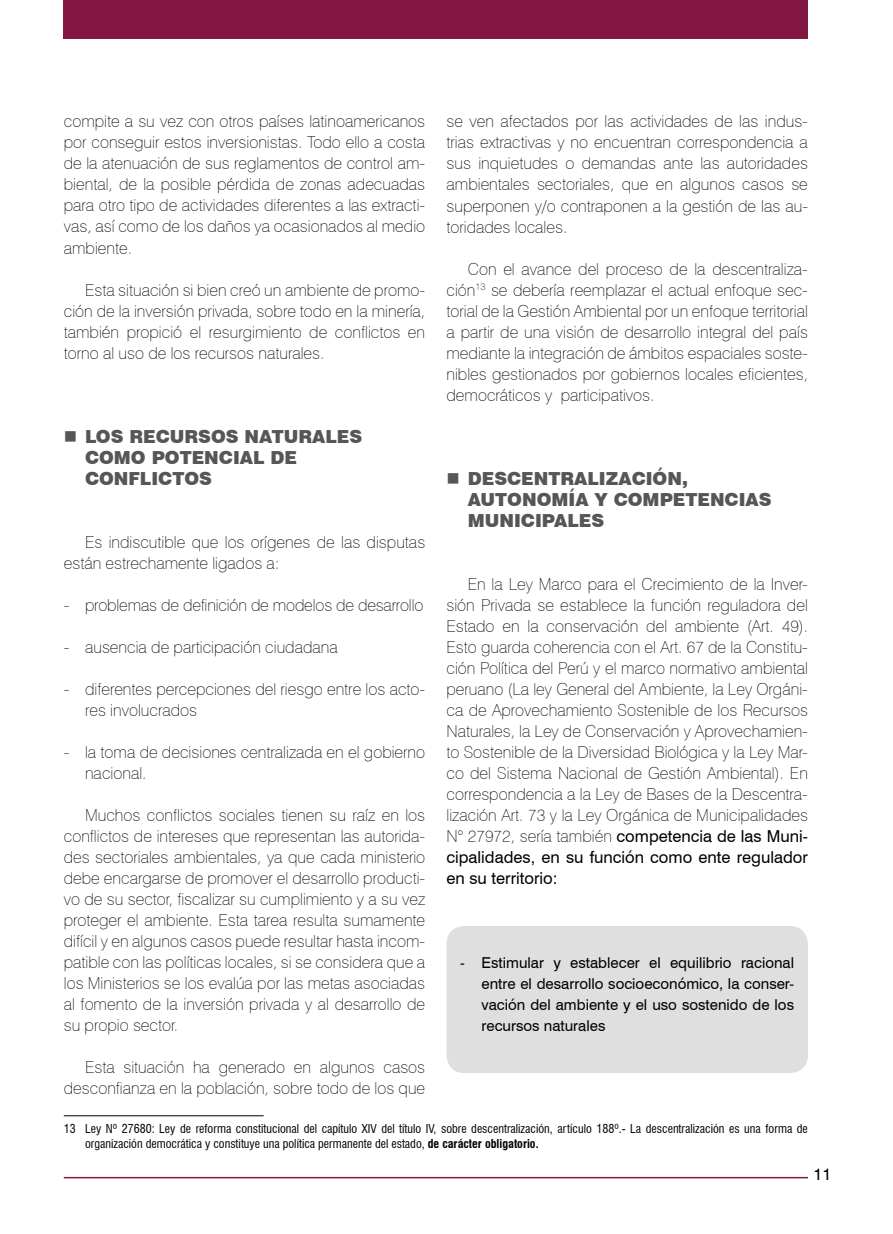
<style>
.page{position:relative;width:893px;height:1234px;background:#fff}
.page>*{position:absolute;margin:0;border:0;box-sizing:border-box;transform-origin:0 0}
.t1{font:900 18px/21px "Swiss 721 BT";color:#575656}
.t2{font:100 16.5px/21px "Swiss 721 BT";color:#000;text-align:justify}
.t3{font:16.5px "Swiss 721 BT";color:#000}
.t4{font:15px/21px "Swiss 721 BT";color:#000;text-align:justify}
.t5{font:condensed 12px/14.4px "Swiss 721 BT";color:#000}
.s1{font-weight:400}
.s2{font-weight:700}
</style>
<div class="page">
<div style="left:64px;top:0;width:744px;height:39px;background:#821841"></div>
<hr style="left:64px;top:1176px;width:744px;height:2px;background:#821841">
<hr style="left:64px;top:1115px;width:200px;height:1px;background:#000">
<div style="left:446px;top:925px;width:362px;height:147px;background:#dfdfdf;border-radius:18px"></div>
<p class="t2" style="left:64px;top:112px;width:363px">compite a su vez con otros países latinoamericanos por conseguir estos inversionistas. Todo ello a costa de la atenuación de sus reglamentos de control am&shy;biental, de la posible pérdida de zonas adecuadas para otro tipo de actividades diferentes a las extracti&shy;vas, así como de los daños ya ocasionados al medio ambiente.</p>
<p class="t2" style="left:64px;top:280px;width:363px;text-indent:21px">Esta situación si bien creó un ambiente de promo&shy;ción de la inversión privada, sobre todo en la minería, también propició el resurgimiento de conflictos en torno al uso de los recursos naturales.</p>
<p class="t1" style="left:85px;top:426px;width:279px">LOS RECURSOS NATURALES<br>COMO POTENCIAL DE<br>CONFLICTOS</p>
<p class="t2" style="left:64px;top:532px;width:363px;text-indent:21px">Es indiscutible que los orígenes de las disputas están estrechamente ligados a:</p>
<p class="t2" style="left:64px;top:595px;width:361px">- problemas de definición de modelos de desarrollo</p>
<p class="t2" style="left:64px;top:637px;width:276px">- ausencia de participación ciudadana</p>
<p class="t2" style="left:85px;top:679px;width:342px;text-indent:-21px">- diferentes percepciones del riesgo entre los acto&shy;res involucrados</p>
<p class="t2" style="left:85px;top:742px;width:342px;text-indent:-21px">- la toma de decisiones centralizada en el gobierno nacional.</p>
<p class="t2" style="left:64px;top:805px;width:363px;text-indent:21px">Muchos conflictos sociales tienen su raíz en los conflictos de intereses que representan las autorida&shy;des sectoriales ambientales, ya que cada ministerio debe encargarse de promover el desarrollo producti&shy;vo de su sector, fiscalizar su cumplimiento y a su vez proteger el ambiente. Esta tarea resulta sumamente difícil y en algunos casos puede resultar hasta incom&shy;patible con las políticas locales, si se considera que a los Ministerios se los evalúa por las metas asociadas al fomento de la inversión privada y al desarrollo de su propio sector.</p>
<p class="t2" style="left:64px;top:1057px;width:363px;text-align:right">Esta situación ha generado en algunos casos desconfianza en la población, sobre todo de los que</p>
<p class="t2" style="left:446px;top:113px;width:363px">se ven afectados por las actividades de las indus&shy;trias extractivas y no encuentran correspondencia a sus inquietudes o demandas ante las autoridades ambientales sectoriales, que en algunos casos se superponen y/o contraponen a la gestión de las au&shy;toridades locales.</p>
<p class="t2" style="left:446px;top:260px;width:363px;text-indent:21px">Con el avance del proceso de la descentraliza&shy;ción<sup>13</sup> se debería reemplazar el actual enfoque sec&shy;torial de la Gestión Ambiental por un enfoque territorial a partir de una visión de desarrollo integral del país mediante la integración de ámbitos espaciales soste&shy;nibles gestionados por gobiernos locales eficientes, democráticos y participativos.</p>
<p class="t1" style="left:468px;top:468px;width:305px">DESCENTRALIZACIÓN,<br>AUTONOMÍA Y COMPETENCIAS<br>MUNICIPALES</p>
<p class="t2" style="left:446px;top:574px;width:363px;text-indent:21px">En la Ley Marco para el Crecimiento de la Inver&shy;sión Privada se establece la función reguladora del Estado en la conservación del ambiente (Art. 49).<br>Esto guarda coherencia con el Art. 67 de la Constitu&shy;ción Política del Perú y el marco normativo ambiental peruano (La ley General del Ambiente, la Ley Orgáni&shy;ca de Aprovechamiento Sostenible de los Recursos Naturales, la Ley de Conservación y Aprovechamien&shy;to Sostenible de la Diversidad Biológica y la Ley Mar&shy;co del Sistema Nacional de Gestión Ambiental). En correspondencia a la Ley de Bases de la Descentra&shy;lización Art. 73 y la Ley Orgánica de Municipalidades N° 27972, sería también <span class="s1">competencia de las Muni&shy;cipalidades, en su función como ente regulador en su territorio:</span></p>
<p class="t4" style="left:482px;top:953px;width:314px;text-indent:-21px">- Estimular y establecer el equilibrio racional entre el desarrollo socioeconómico, la conser&shy;vación del ambiente y el uso sostenido de los recursos naturales</p>
<p class="t5" style="left:85px;top:1122px;width:724px;text-indent:-21px">13 Ley Nº 27680: Ley de reforma constitucional del capítulo XIV del título IV, sobre descentralización, artículo 188º.- La descentralización es una forma de organización democrática y constituye una política permanente del estado, <span class="s2">de carácter obligatorio.</span></p>
<p class="t3" style="left:813px;top:1166px;width:20px">11</p>
</div>
